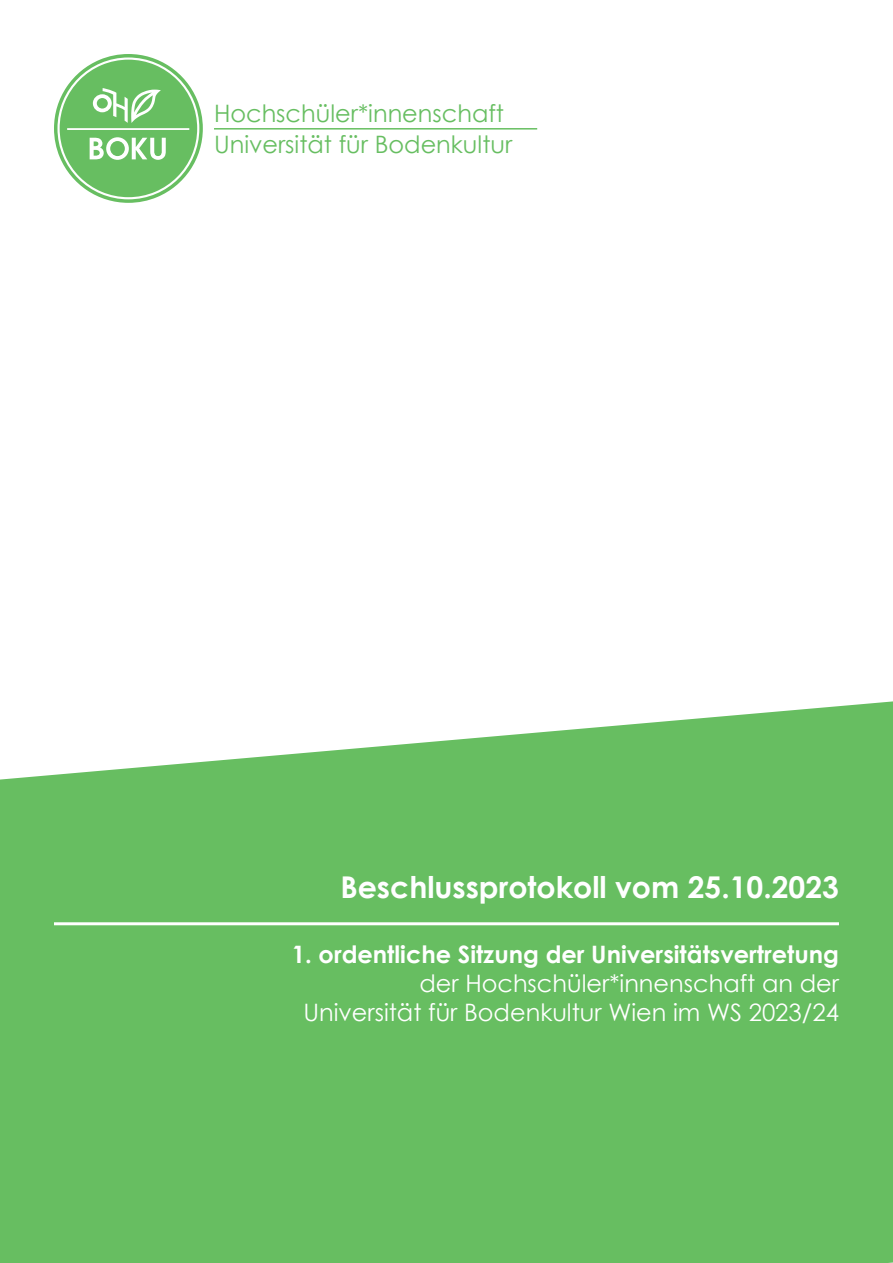
<style>
.page{position:relative;width:893px;height:1263px;background:#fff}
.page>*{position:absolute;margin:0;border:0;box-sizing:border-box;transform-origin:0 0}
.t1{font:700 30px "Century Gothic";color:#fff}
.t2{font:24px/28.8px "Century Gothic";color:#fff;text-align:right}
.t3{font:24px/31.5px "Century Gothic";color:#67be61}
.t4{font:700 24px "Century Gothic";color:#fff}
</style>
<div class="page">
<svg style="left:0;top:701px;width:893px;height:562px;background:#71c26c"></svg>
<hr style="left:54px;top:922px;width:785px;height:3px;background:#fff">
<svg style="left:54px;top:54px;width:149px;height:149px"></svg>
<hr style="left:214px;top:128px;width:323px;height:2px;background:#67be61">
<p class="t3" style="left:214px;top:97px;width:300px">Hochschüler*innenschaft<br>Universität für Bodenkultur</p>
<p class="t1" style="left:340px;top:865px;width:500px">Beschlussprotokoll vom 25.10.2023</p>
<p class="t4" style="left:292px;top:936px;width:549px">1. ordentliche Sitzung der Universitätsvertretung</p>
<p class="t2" style="left:303px;top:968px;width:537px">der Hochschüler*innenschaft an der<br>Universität für Bodenkultur Wien im WS 2023/24</p>
</div>
